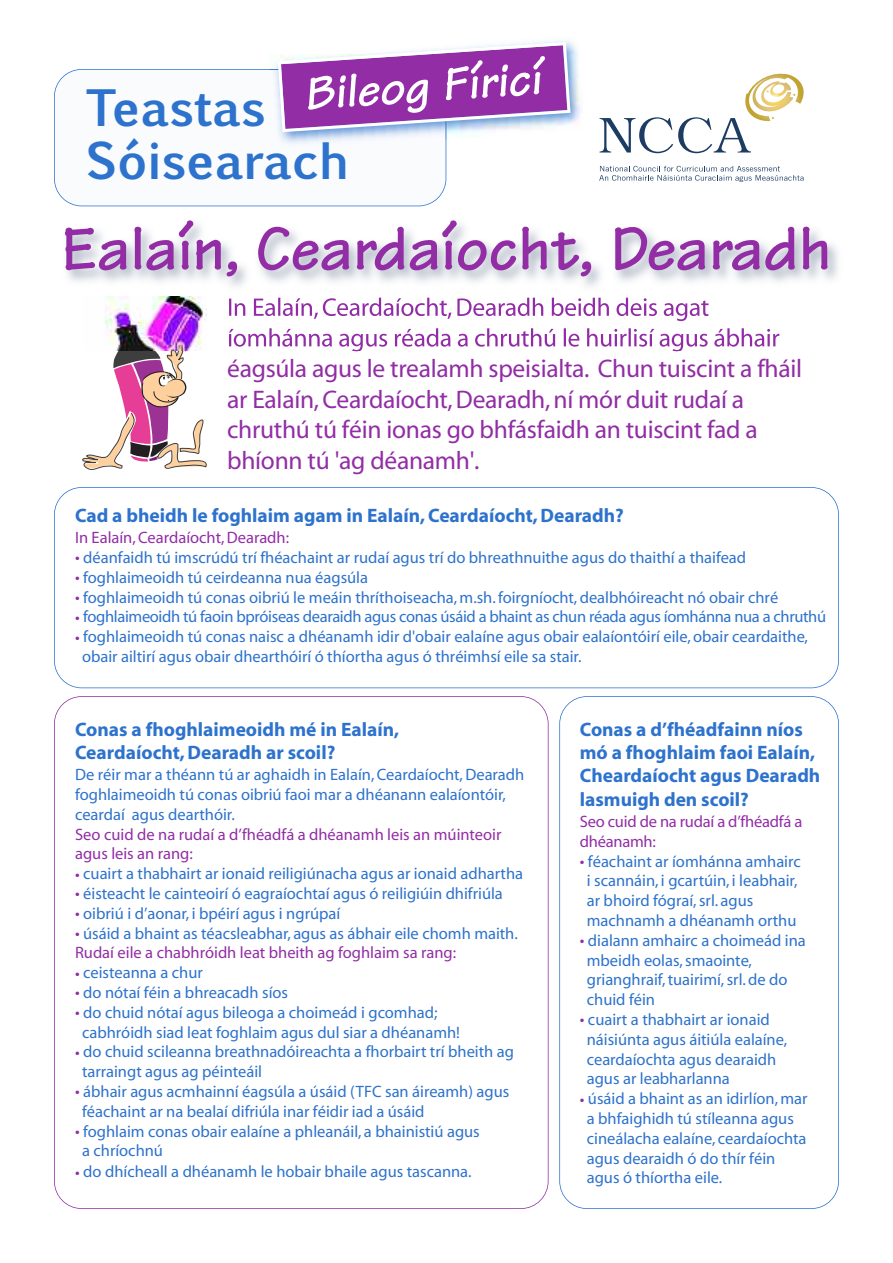
<style>
.page{position:relative;width:893px;height:1263px;background:#fff}
.page>*{position:absolute;margin:0;border:0;box-sizing:border-box;transform-origin:0 0}
.t1{font:700 64.5px "Tekton";color:#922da5}
.t2{font:italic 700 49.5px "Tekton";color:#fff}
.t3{font:700 48px/52.5px "Euphemia UCAS";color:#2d72cc}
.t4{font:25.5px/30.6px "Myriad";letter-spacing:-.01em;color:#922da5}
.t5{font:700 19.5px/23.4px "Myriad";color:#2d72cc}
.t6{font:16.5px/19.8px "Myriad";color:#2d72cc}
.t7{font:16.5px/19.8px "Myriad";color:#922da5}
.t8{font:16.5px "Myriad";letter-spacing:-.02em;color:#2d72cc}
.s1{color:#922da5}
</style>
<div class="page">
<div style="left:54px;top:696px;width:495px;height:513px;border:2px solid #922da5;border-radius:28px"></div>
<div style="left:559px;top:696px;width:280px;height:513px;border:2px solid #2d72cc;border-radius:28px"></div>
<div style="left:54px;top:487px;width:785px;height:201px;border:2px solid #2d72cc;border-radius:28px"></div>
<div style="left:55px;top:70px;width:391px;height:136px;background:#f9fbfd;border-radius:27px"></div>
<div style="left:54px;top:69px;width:392px;height:137px;border:2px solid #2d72cc;border-radius:28px"></div>
<svg style="left:599px;top:166px;width:205px;height:16px"></svg>
<svg style="left:600px;top:74px;width:204px;height:79px"></svg>
<img style="left:269px;top:43px;width:311px;height:97px">
<img style="left:270px;top:70px;width:176px;height:81px">
<svg style="left:276px;top:40px;width:296px;height:94px"></svg>
<svg style="left:82px;top:350px;width:125px;height:120px"></svg>
<img style="left:66px;top:224px;width:772px;height:126px">
<img style="left:82px;top:296px;width:125px;height:54px">
<img style="left:229px;top:298px;width:164px;height:21px">
<img style="left:229px;top:328px;width:151px;height:22px">
<h2 class="t2" style="left:302px;top:77px;width:239px;rotate:-4deg">Bileog Fíricí</h2>
<h3 class="t3" style="left:86px;top:84px;width:265px">Teastas<br>Sóisearach</h3>
<h1 class="t1" style="left:61px;top:226px;width:772px">Ealaín, Ceardaíocht, Dearadh</h1>
<h3 class="t4" style="left:227px;top:355px;width:576px">éagsúla agus le trealamh speisialta. Chun tuiscint a fháil ar Ealaín,Ceardaíocht,Dearadh,ní mór duit rudaí a chruthú tú féin ionas go bhfásfaidh an tuiscint fad a bhíonn tú 'ag déanamh'.</h3>
<p class="t5" style="left:75px;top:505px;width:550px">Cad a bheidh le foghlaim agam in Ealaín,Ceardaíocht,Dearadh?</p>
<p class="t7" style="left:75px;top:529px;width:216px">In Ealaín,Ceardaíocht,Dearadh:</p>
<p class="t6" style="left:75px;top:549px;width:673px"><span class="s1">•</span> déanfaidh tú imscrúdú trí fhéachaint ar rudaí agus trí do bhreathnuithe agus do thaithí a thaifead</p>
<p class="t6" style="left:75px;top:569px;width:294px"><span class="s1">•</span> foghlaimeoidh tú ceirdeanna nua éagsúla</p>
<p class="t6" style="left:75px;top:588px;width:705px"><span class="s1">•</span> foghlaimeoidh tú conas oibriú le meáin thríthoiseacha, m.sh.foirgníocht, dealbhóireacht nó obair chré</p>
<p class="t8" style="left:75px;top:611px;width:753px"><span class="s1">•</span> foghlaimeoidh tú faoin bpróiseas dearaidh agus conas úsáid a bhaint as chun réada agus íomhánna nua a chruthú</p>
<p class="t6" style="left:82px;top:628px;width:727px;text-indent:-7px"><span class="s1">•</span> foghlaimeoidh tú conas naisc a dhéanamh idir d'obair ealaíne agus obair ealaíontóirí eile, obair ceardaithe, obair ailtirí agus obair dhearthóirí ó thíortha agus ó thréimhsí eile sa stair.</p>
<p class="t5" style="left:75px;top:719px;width:326px">Conas a fhoghlaimeoidh mé in Ealaín,<br>Ceardaíocht,Dearadh ar scoil?</p>
<p class="t6" style="left:75px;top:766px;width:451px">De réir mar a théann tú ar aghaidh in Ealaín,Ceardaíocht,Dearadh foghlaimeoidh tú conas oibriú faoi mar a dhéanann ealaíontóir, ceardaí agus dearthóir.</p>
<p class="t7" style="left:75px;top:825px;width:428px">Seo cuid de na rudaí a d’fhéadfá a dhéanamh leis an múinteoir agus leis an rang:</p>
<p class="t6" style="left:75px;top:865px;width:450px"><span class="s1">•</span> cuairt a thabhairt ar ionaid reiligiúnacha agus ar ionaid adhartha</p>
<p class="t6" style="left:75px;top:885px;width:429px"><span class="s1">•</span> éisteacht le cainteoirí ó eagraíochtaí agus ó reiligiúin dhifriúla</p>
<p class="t6" style="left:75px;top:905px;width:267px"><span class="s1">•</span> oibriú i d’aonar, i bpéirí agus i ngrúpaí</p>
<p class="t6" style="left:75px;top:924px;width:444px"><span class="s1">•</span> úsáid a bhaint as téacsleabhar, agus as ábhair eile chomh maith.<br><span class="s1">Rudaí eile a chabhróidh leat bheith ag foghlaim sa rang:</span></p>
<p class="t6" style="left:75px;top:964px;width:129px"><span class="s1">•</span> ceisteanna a chur</p>
<p class="t6" style="left:75px;top:984px;width:215px"><span class="s1">•</span> do nótaí féin a bhreacadh síos</p>
<p class="t6" style="left:82px;top:1004px;width:379px;text-indent:-7px"><span class="s1">•</span> do chuid nótaí agus bileoga a choimeád i gcomhad; cabhróidh siad leat foghlaim agus dul siar a dhéanamh!</p>
<p class="t6" style="left:82px;top:1043px;width:433px;text-indent:-7px"><span class="s1">•</span> do chuid scileanna breathnadóireachta a fhorbairt trí bheith ag tarraingt agus ag péinteáil</p>
<p class="t6" style="left:82px;top:1083px;width:429px;text-indent:-7px"><span class="s1">•</span> ábhair agus acmhainní éagsúla a úsáid (TFC san áireamh) agus féachaint ar na bealaí difriúla inar féidir iad a úsáid</p>
<p class="t6" style="left:82px;top:1122px;width:399px;text-indent:-7px"><span class="s1">•</span> foghlaim conas obair ealaíne a phleanáil, a bhainistiú agus a chríochnú</p>
<p class="t6" style="left:75px;top:1163px;width:398px"><span class="s1">•</span> do dhícheall a dhéanamh le hobair bhaile agus tascanna.</p>
<p class="t5" style="left:580px;top:719px;width:242px">Conas a d’fhéadfainn níos mó a fhoghlaim faoi Ealaín,<br>Cheardaíocht agus Dearadh lasmuigh den scoil?</p>
<p class="t7" style="left:580px;top:813px;width:224px">Seo cuid de na rudaí a d’fhéadfá a dhéanamh:</p>
<p class="t6" style="left:587px;top:852px;width:215px;text-indent:-7px"><span class="s1">•</span> féachaint ar íomhánna amhairc i scannáin, i gcartúin, i leabhair, ar bhoird fógraí,srl. agus machnamh a dhéanamh orthu</p>
<p class="t6" style="left:587px;top:932px;width:221px;text-indent:-7px"><span class="s1">•</span> dialann amhairc a choimeád ina mbeidh eolas,smaointe, grianghraif,tuairimí,srl.de do chuid féin</p>
<p class="t6" style="left:587px;top:1011px;width:202px;text-indent:-7px"><span class="s1">•</span> cuairt a thabhairt ar ionaid náisiúnta agus áitiúla ealaíne, ceardaíochta agus dearaidh agus ar leabharlanna</p>
<p class="t6" style="left:587px;top:1090px;width:222px;text-indent:-7px"><span class="s1">•</span> úsáid a bhaint as an idirlíon, mar a bhfaighidh tú stíleanna agus cineálacha ealaíne, ceardaíochta agus dearaidh ó do thír féin agus ó thíortha eile.</p>
</div>
